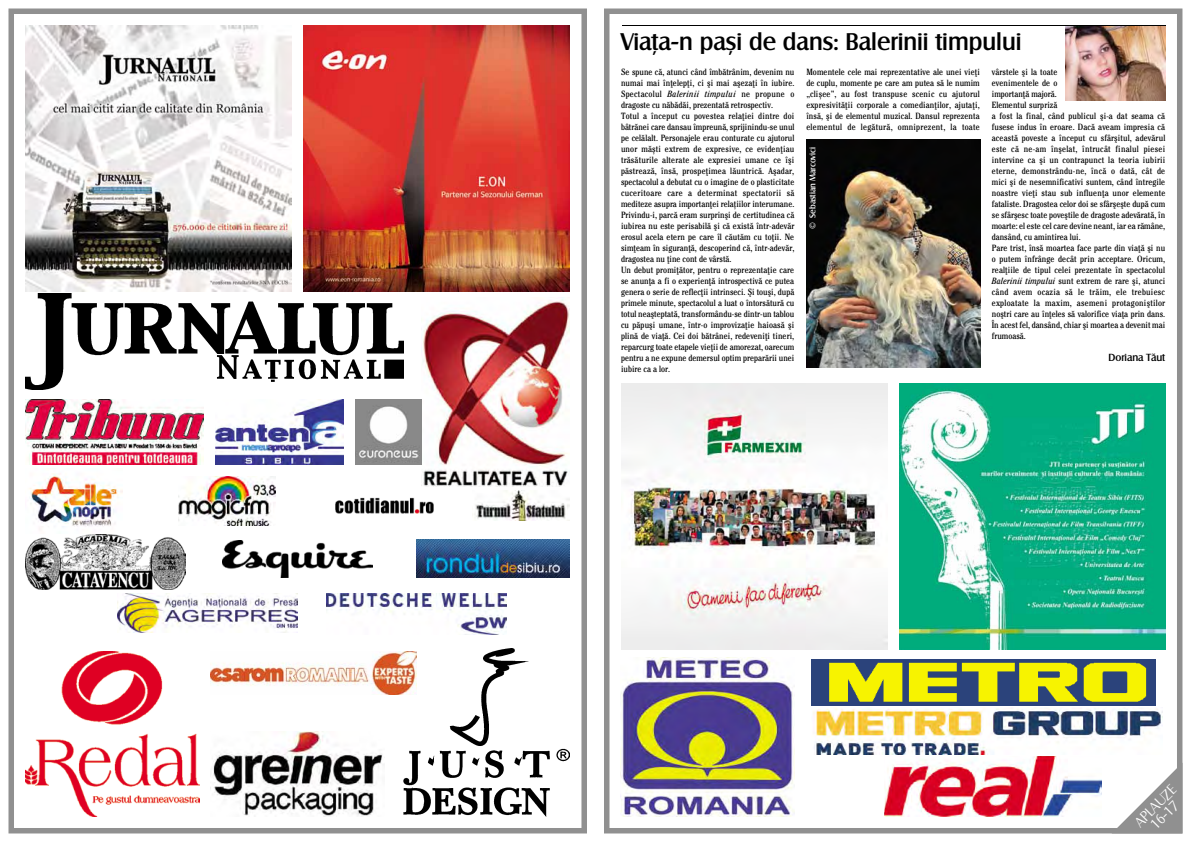
<style>
.page{position:relative;width:1191px;height:842px;background:#fff}
.page>*{position:absolute;margin:0;border:0;box-sizing:border-box;transform-origin:0 0}
.t1{font:500 23.4px "Salzburg";color:#000}
.t2{font:300 14px/13px "Salzburg";color:#fff;text-align:center}
.t3{font:500 10px "Salzburg";color:#000}
.t4{font:condensed 9px/11px "Cheltenham";letter-spacing:.005em;color:#000}
.t5{font:500 8px "Salzburg";color:#fff}
.s1{font-style:italic}
</style>
<div class="page">
<svg style="left:604px;top:9px;width:578px;height:824px"></svg>
<img style="left:811px;top:660px;width:344px;height:46px">
<img style="left:884px;top:756px;width:217px;height:60px">
<img style="left:811px;top:708px;width:351px;height:46px">
<hr style="left:622px;top:26px;width:543px;height:1px;background:#000">
<hr style="left:1165px;top:26px;width:1px;height:74px;background:#000">
<img style="left:806px;top:139px;width:174px;height:229px">
<img style="left:1066px;top:26px;width:99px;height:74px">
<img style="left:622px;top:383px;width:266px;height:266px">
<img style="left:899px;top:383px;width:267px;height:266px">
<img style="left:620px;top:658px;width:174px;height:158px">
<svg style="left:1111px;top:763px;width:71px;height:70px"></svg>
<img style="left:9px;top:9px;width:578px;height:824px">
<h1 class="t1" style="left:621px;top:28px;width:402px">Viaţa-n paşi de dans: Balerinii timpului</h1>
<p class="t4" style="left:621px;top:67px;width:175px">Se spune că, atunci când îmbătrânim, devenim nu numai mai înţelepţi, ci şi mai aşezaţi în iubire.<br>Spectacolul <span class="s1">Balerinii timpului</span> ne propune o dragoste cu năbădăi, prezentată retrospectiv.<br>Totul a început cu povestea relaţiei dintre doi bâtrănei care dansau împreună, sprijinindu-se unul pe celălalt. Personajele erau conturate cu ajutorul unor măști extrem de expresive, ce evidenţiau trăsăturile alterate ale expresiei umane ce îşi păstrează, însă, prospeţimea lăuntrică. Aşadar, spectacolul a debutat cu o imagine de o plasticitate cuceritoare care a determinat spectatorii să mediteze asupra importanţei relațiilor interumane.<br>Privindu-i, parcă eram surprinşi de certitudinea că iubirea nu este perisabilă şi că există într-adevăr erosul acela etern pe care îl căutăm cu toţii. Ne simţeam în siguranţă, descoperind că, într-adevăr, dragostea nu ţine cont de vârstă.<br>Un debut promiţător, pentru o reprezentaţie care se anunţa a fi o experienţă introspectivă ce putea genera o serie de reflecţii intrinseci. Şi touşi, după primele minute, spectacolul a luat o întorsătură cu totul neaşteptată, transformându-se dintr-un tablou cu păpuşi umane, într-o improvizaţie haioasă şi plină de viaţă. Cei doi bătrânei, redeveniţi tineri, reparcurg toate etapele vieţii de amorezat, oarecum pentru a ne expune demersul optim preparării unei iubire ca a lor.</p>
<p class="t4" style="left:806px;top:67px;width:175px;text-align:justify">Momentele cele mai reprezentative ale unei vieţi de cuplu, momente pe care am putea să le numim „clișee”, au fost transpuse scenic cu ajutorul expresivităţii corporale a comedianţilor, ajutaţi, însă, şi de elementul muzical. Dansul reprezenta elementul de legătură, omniprezent, la toate</p>
<p class="t4" style="left:991px;top:67px;width:175px">vârstele şi la toate<br>evenimentele de o<br>importanţă majoră.<br>Elementul surpriză<br>a fost la final, când publicul şi-a dat seama că fusese indus în eroare. Dacă aveam impresia că această poveste a început cu sfârşitul, adevărul este că ne-am înşelat, întrucât finalul piesei intervine ca şi un contrapunct la teoria iubirii eterne, demonstrându-ne, încă o dată, cât de mici şi de nesemnificativi suntem, când întregile noastre vieţi stau sub influenţa unor elemente fataliste. Dragostea celor doi se sfârşeşte după cum se sfârşesc toate poveştile de dragoste adevărată, în moarte: el este cel care devine neant, iar ea rămâne, dansând, cu amintirea lui.<br>Pare trist, însă moartea face parte din viaţă şi nu o putem înfrânge decât prin acceptare. Oricum, realţiile de tipul celei prezentate în spectacolul <span class="s1">Balerinii timpului</span> sunt extrem de rare şi, atunci când avem ocazia să le trăim, ele trebuiesc exploatate la maxim, asemeni protagoniştilor noştri care au înţeles să valorifice viaţa prin dans.<br>În acest fel, dansând, chiar şi moartea a devenit mai frumoasă.</p>
<p class="t5" style="left:808px;top:229px;width:84px;rotate:-90deg">© Sebastian Marcovici</p>
<p class="t3" style="left:1108px;top:352px;width:58px">Doriana Tăut</p>
<h2 class="t2" style="left:1132px;top:819px;width:54px;rotate:-45deg">APLAUZE<br>16-17</h2>
</div>
